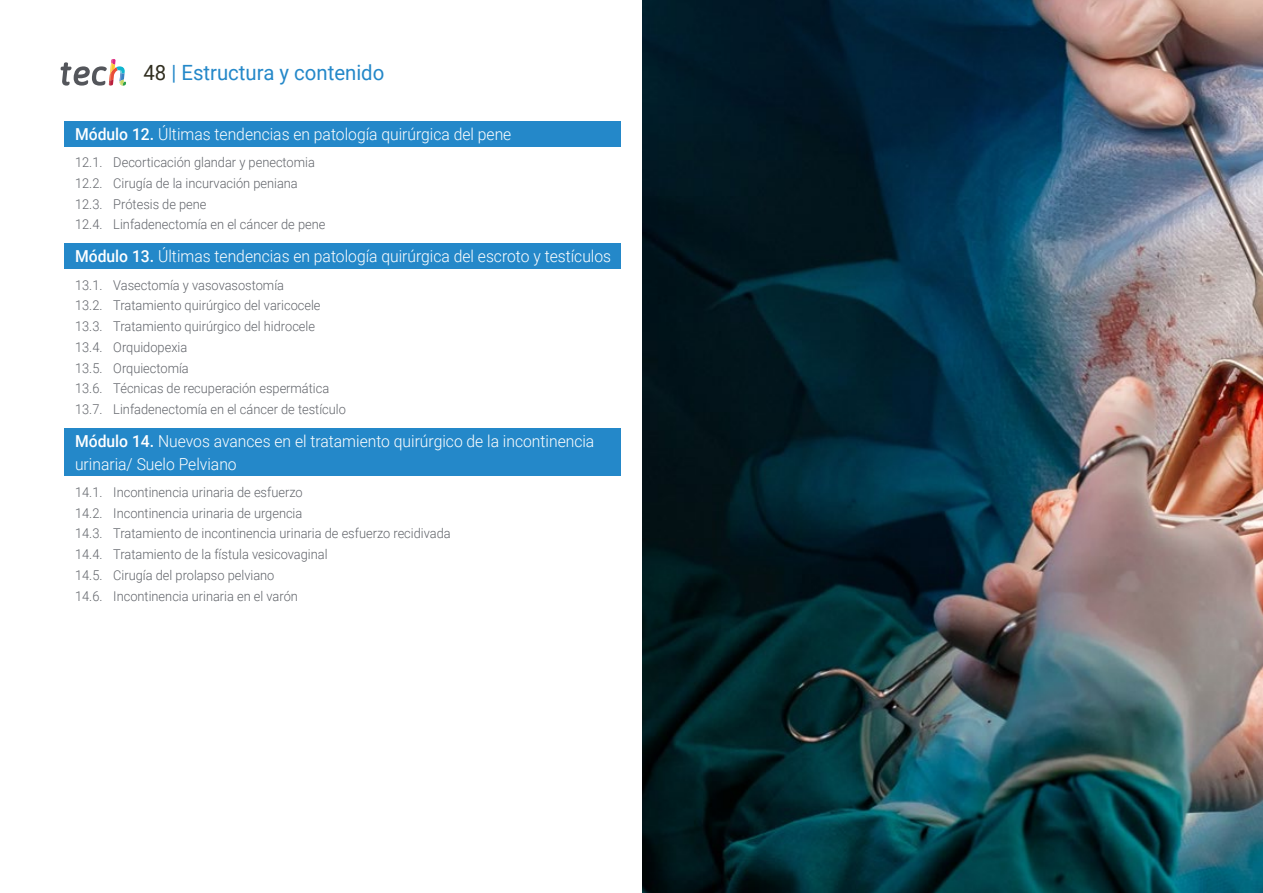
<style>
.page{position:relative;width:1263px;height:893px;background:#fff}
.page>*{position:absolute;margin:0;border:0;box-sizing:border-box;transform-origin:0 0}
.t1{font:21px "Roboto";color:#2488c9}
.t2{font:300 16.5px/22.5px "Roboto";color:#fff;scale:.95 1}
.t3{font:300 13.5px/20.7px "Roboto";color:#61646a;scale:.95 1}
.s1{color:#312e20}
.s2{font-weight:500}
</style>
<div class="page">
<svg style="left:61px;top:59px;width:65px;height:27px"></svg>
<div style="left:64px;top:121px;width:557px;height:25px;background:#2488c9"></div>
<div style="left:64px;top:244px;width:557px;height:25px;background:#2488c9"></div>
<div style="left:64px;top:428px;width:557px;height:48px;background:#2488c9"></div>
<img style="left:642px;top:0;width:621px;height:893px">
<h1 class="t1" style="left:144px;top:57px;width:242px"><span class="s1">48</span> | Estructura y contenido</h1>
<p class="t2" style="left:75px;top:122px;width:461px"><span class="s2">Módulo 12.</span> Últimas tendencias en patología quirúrgica del pene</p>
<p class="t3" style="left:75px;top:151px;width:265px">12.1. Decorticación glandar y penectomia 12.2. Cirugía de la incurvación peniana 12.3. Prótesis de pene<br>12.4. Linfadenectomía en el cáncer de pene</p>
<p class="t2" style="left:75px;top:245px;width:566px"><span class="s2">Módulo 13.</span> Últimas tendencias en patología quirúrgica del escroto y testículos</p>
<p class="t3" style="left:75px;top:274px;width:287px">13.1. Vasectomía y vasovasostomía<br>13.2. Tratamiento quirúrgico del varicocele 13.3. Tratamiento quirúrgico del hidrocele<br>13.4. Orquidopexia<br>13.5. Orquiectomía<br>13.6. Técnicas de recuperación espermática 13.7. Linfadenectomía en el cáncer de testículo</p>
<p class="t2" style="left:75px;top:429px;width:548px"><span class="s2">Módulo 14.</span> Nuevos avances en el tratamiento quirúrgico de la incontinencia urinaria/ Suelo Pelviano</p>
<p class="t3" style="left:75px;top:481px;width:397px">14.1. Incontinencia urinaria de esfuerzo<br>14.2. Incontinencia urinaria de urgencia<br>14.3. Tratamiento de incontinencia urinaria de esfuerzo recidivada 14.4. Tratamiento de la fístula vesicovaginal<br>14.5. Cirugía del prolapso pelviano<br>14.6. Incontinencia urinaria en el varón</p>
</div>
